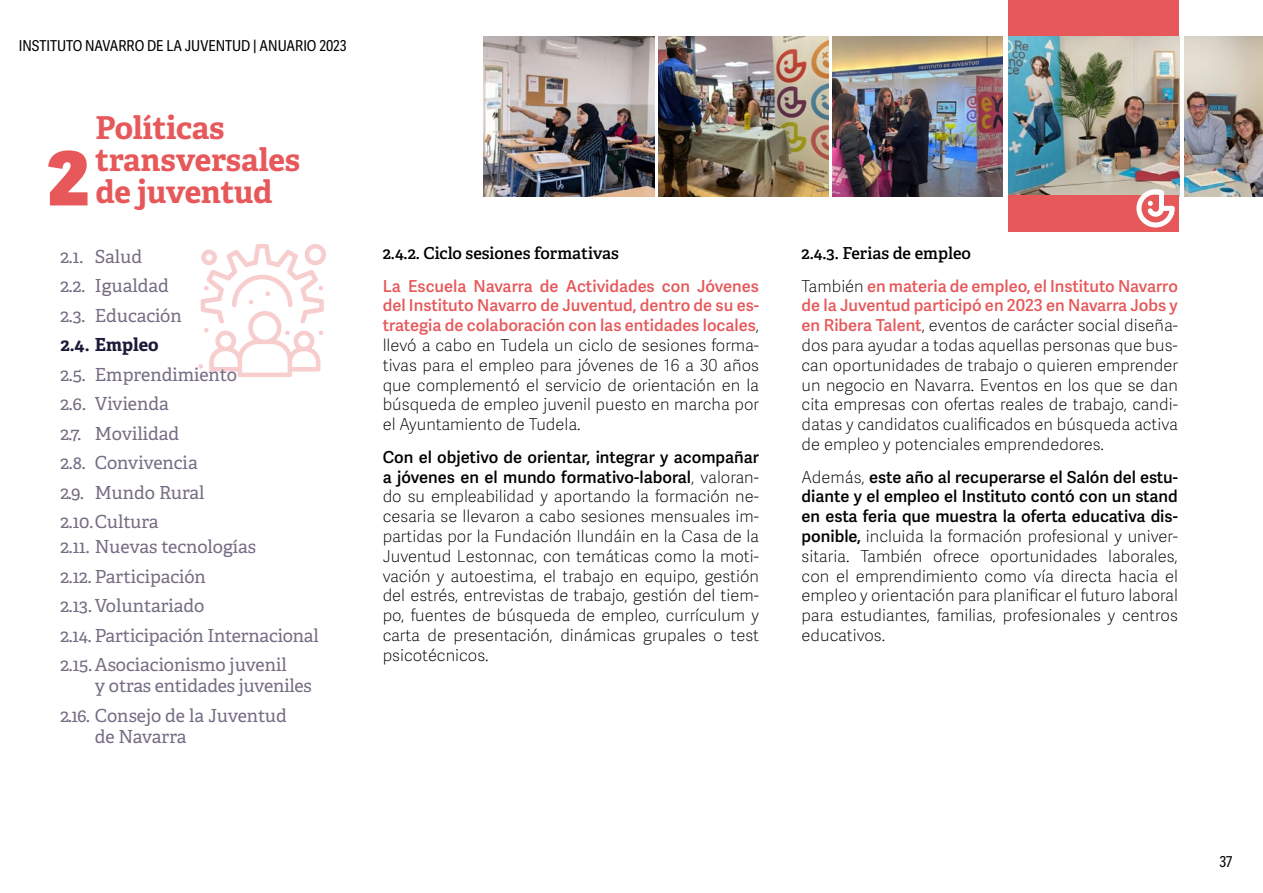
<style>
.page{position:relative;width:1263px;height:893px;background:#fff}
.page>*{position:absolute;margin:0;border:0;box-sizing:border-box;transform-origin:0 0}
.t1{font:800 74.7px "Adelle Sans";color:#e6585a}
.t2{font:700 31.5px/31.5px "Adelle PE";letter-spacing:-.005em;color:#e6585a}
.t3{font:18px/29.5px "Adelle PE";letter-spacing:-.005em;color:#766d84}
.t4{font:700 18px "Adelle PE";color:#1b1a38}
.t5{font:18px "Adelle PE";letter-spacing:-.025em;color:#766d84}
.t6{font:100 16.5px/19.8px "Adelle Sans";color:#000;text-align:justify}
.t7{font:16.5px "Adelle PE Sb";color:#000}
.t8{font:15px "Adelle Sans Cnd";color:#000}
.s1{font-weight:600;color:#e6585a}
.s2{font-weight:600}
</style>
<div class="page">
<svg style="left:198px;top:244px;width:128px;height:133px"></svg>
<div style="left:1008px;top:0;width:170px;height:37px;background:#e6585a"></div>
<img style="left:1008px;top:37px;width:171px;height:159px">
<img style="left:1184px;top:37px;width:79px;height:159px">
<img style="left:833px;top:37px;width:170px;height:159px">
<img style="left:658px;top:37px;width:170px;height:159px">
<img style="left:484px;top:37px;width:170px;height:159px">
<div style="left:1008px;top:195px;width:170px;height:37px;background:#e6585a"></div>
<svg style="left:1136px;top:189px;width:39px;height:38px"></svg>
<p class="t8" style="left:19px;top:37px;width:329px">INSTITUTO NAVARRO DE LA JUVENTUD | ANUARIO 2023</p>
<h1 class="t1" style="left:47px;top:131px;width:43px">2</h1>
<h2 class="t2" style="left:95px;top:111px;width:206px">Políticas transversales de juventud</h2>
<p class="t3" style="left:60px;top:241px;width:123px">2.1. Salud<br>2.2. Igualdad<br>2.3. Educación</p>
<p class="t4" style="left:60px;top:332px;width:100px">2.4. Empleo</p>
<p class="t3" style="left:60px;top:359px;width:178px">2.5. Emprendimiento<br>2.6. Vivienda<br>2.7. Movilidad<br>2.8. Convivencia<br>2.9. Mundo Rural<br>2.10.Cultura</p>
<p class="t3" style="left:60px;top:531px;width:260px">2.11. Nuevas tecnologías<br>2.12. Participación<br>2.13. Voluntariado<br>2.14. Participación Internacional<br>2.15. Asociacionismo juvenil</p>
<p class="t3" style="left:60px;top:670px;width:253px;text-indent:35px">y otras entidades juveniles<br>2.16. Consejo de la Juventud</p>
<p class="t5" style="left:95px;top:723px;width:93px">de Navarra</p>
<p class="t7" style="left:383px;top:241px;width:238px">2.4.2. Ciclo sesiones formativas</p>
<p class="t6" style="left:383px;top:276px;width:378px"><span class="s1">La Escuela Navarra de Actividades con Jóvenes del Instituto Navarro de Juventud, dentro de su es&shy;trategia de colaboración con las entidades locales</span>, llevó a cabo en Tudela un ciclo de sesiones forma&shy;tivas para el empleo para jóvenes de 16 a 30 años que complementó el servicio de orientación en la búsqueda de empleo juvenil puesto en marcha por el Ayuntamiento de Tudela.</p>
<p class="t6" style="left:383px;top:448px;width:378px"><span class="s2">Con el objetivo de orientar, integrar y acompañar a jóvenes en el mundo formativo-laboral</span>, valoran&shy;do su empleabilidad y aportando la formación ne&shy;cesaria se llevaron a cabo sesiones mensuales im&shy;partidas por la Fundación Ilundáin en la Casa de la Juventud Lestonnac, con temáticas como la moti&shy;vación y autoestima, el trabajo en equipo, gestión del estrés, entrevistas de trabajo, gestión del tiem&shy;po, fuentes de búsqueda de empleo, currículum y carta de presentación, dinámicas grupales o test psicotécnicos.</p>
<p class="t7" style="left:801px;top:241px;width:171px">2.4.3. Ferias de empleo</p>
<p class="t6" style="left:801px;top:276px;width:378px">También <span class="s1">en materia de empleo, el Instituto Navarro de la Juventud participó en 2023 en Navarra Jobs y en Ribera Talent</span>, eventos de carácter social diseña&shy;dos para ayudar a todas aquellas personas que bus&shy;can oportunidades de trabajo o quieren emprender un negocio en Navarra. Eventos en los que se dan cita empresas con ofertas reales de trabajo, candi&shy;datas y candidatos cualificados en búsqueda activa de empleo y potenciales emprendedores.</p>
<p class="t6" style="left:801px;top:467px;width:378px">Además, <span class="s2">este año al recuperarse el Salón del estu&shy;diante y el empleo el Instituto contó con un stand en esta feria que muestra la oferta educativa dis&shy;ponible,</span> incluida la formación profesional y univer&shy;sitaria. También ofrece oportunidades laborales, con el emprendimiento como vía directa hacia el empleo y orientación para planificar el futuro laboral para estudiantes, familias, profesionales y centros educativos.</p>
<p class="t8" style="left:1219px;top:853px;width:14px">37</p>
</div>
